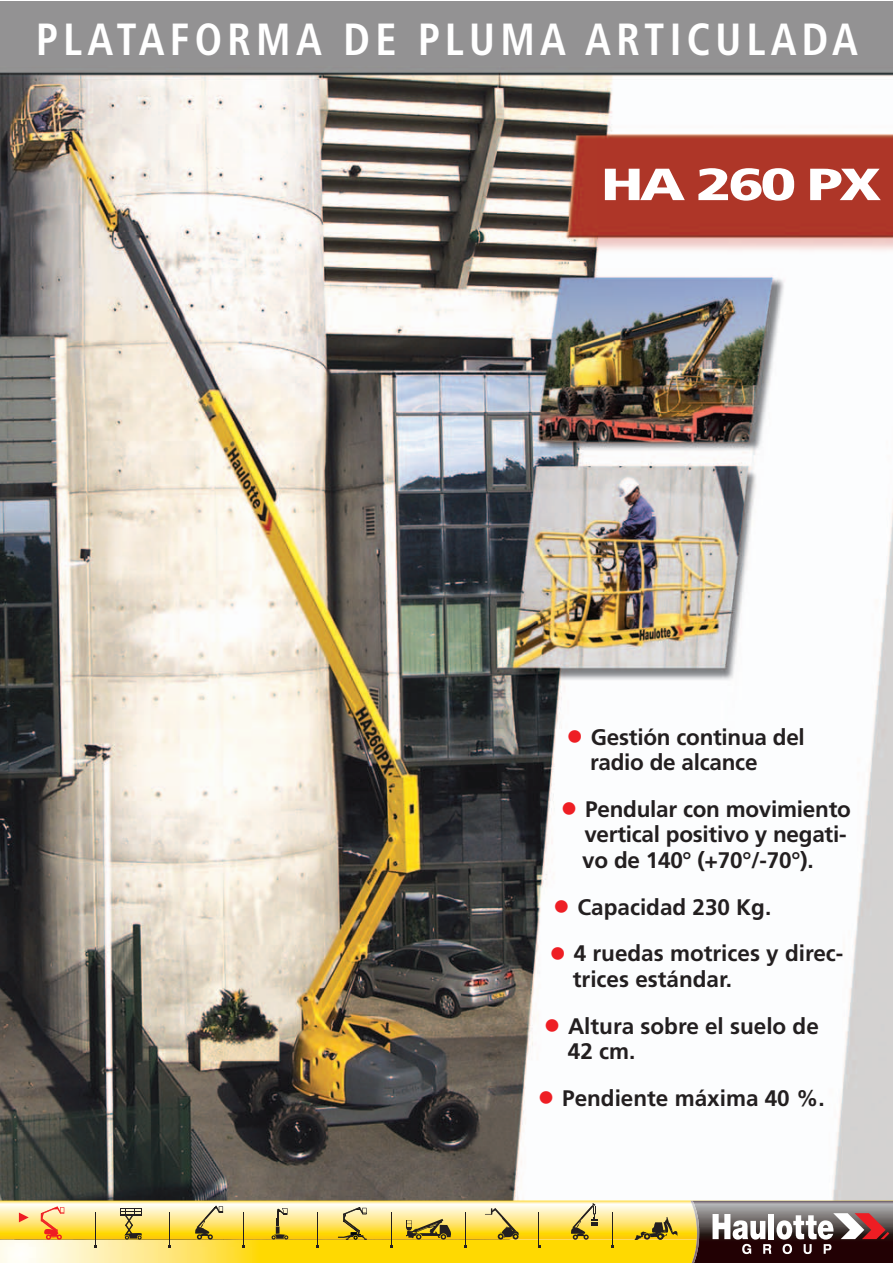
<style>
.page{position:relative;width:893px;height:1263px;background:#fff}
.page>*{position:absolute;margin:0;border:0;box-sizing:border-box;transform-origin:0 0}
.t1{font:700 condensed 45px "Frutiger";letter-spacing:.125em;color:#fff;scale:.94 1}
.t2{font:900 45px "Frutiger";letter-spacing:-.06em;color:#fff;scale:1.3 1}
.t3{font:700 22.5px/25.5px "Frutiger";letter-spacing:-.01em;color:#231f20}
.s1{font-weight:900;font-stretch:condensed;font-size:36px;color:#ee1e24}
</style>
<div class="page">
<img style="left:0;top:1px;width:893px;height:1199px">
<img style="left:0;top:1239px;width:690px;height:24px">
<img style="left:0;top:1200px;width:893px;height:39px">
<hr style="left:96px;top:1212px;width:1px;height:34px;background:#231f20">
<hr style="left:169px;top:1212px;width:1px;height:34px;background:#231f20">
<hr style="left:243px;top:1212px;width:1px;height:34px;background:#231f20">
<hr style="left:317px;top:1212px;width:1px;height:34px;background:#231f20">
<hr style="left:391px;top:1212px;width:1px;height:34px;background:#231f20">
<hr style="left:539px;top:1212px;width:1px;height:34px;background:#231f20">
<hr style="left:613px;top:1212px;width:1px;height:34px;background:#231f20">
<svg style="left:634px;top:1217px;width:44px;height:23px"></svg>
<hr style="left:465px;top:1212px;width:1px;height:34px;background:#231f20">
<svg style="left:406px;top:1219px;width:45px;height:20px"></svg>
<svg style="left:338px;top:1207px;width:29px;height:33px"></svg>
<svg style="left:272px;top:1208px;width:16px;height:31px"></svg>
<svg style="left:195px;top:1205px;width:28px;height:34px"></svg>
<svg style="left:120px;top:1208px;width:22px;height:31px"></svg>
<svg style="left:485px;top:1208px;width:34px;height:31px"></svg>
<svg style="left:570px;top:1203px;width:28px;height:37px"></svg>
<svg style="left:41px;top:1206px;width:23px;height:34px"></svg>
<svg style="left:19px;top:1212px;width:10px;height:10px"></svg>
<img style="left:698px;top:1201px;width:195px;height:62px">
<img style="left:690px;top:1201px;width:8px;height:62px">
<svg style="left:712px;top:1213px;width:177px;height:41px"></svg>
<h1 class="t1" style="left:36px;top:21px;width:876px">PLATAFORMA DE PLUMA ARTICULADA</h1>
<h1 class="t2" style="left:601px;top:166px;width:217px">HA 260 PX</h1>
<p class="t3" style="left:590px;top:726px;width:216px;text-indent:-24px"><span class="s1">•</span> Gestión continua del radio de alcance</p>
<p class="t3" style="left:582px;top:798px;width:270px;text-indent:-22px"><span class="s1">•</span> Pendular con movimiento vertical positivo y negati&shy;vo de 140° (+70°/-70°).</p>
<p class="t3" style="left:552px;top:896px;width:220px"><span class="s1">•</span> Capacidad 230 Kg.</p>
<p class="t3" style="left:573px;top:942px;width:272px;text-indent:-24px"><span class="s1">•</span> 4 ruedas motrices y direc&shy;trices estándar.</p>
<p class="t3" style="left:568px;top:1015px;width:252px;text-indent:-25px"><span class="s1">•</span> Altura sobre el suelo de<br>42 cm.</p>
<p class="t3" style="left:537px;top:1087px;width:289px"><span class="s1">•</span> Pendiente máxima 40 %.</p>
</div>
